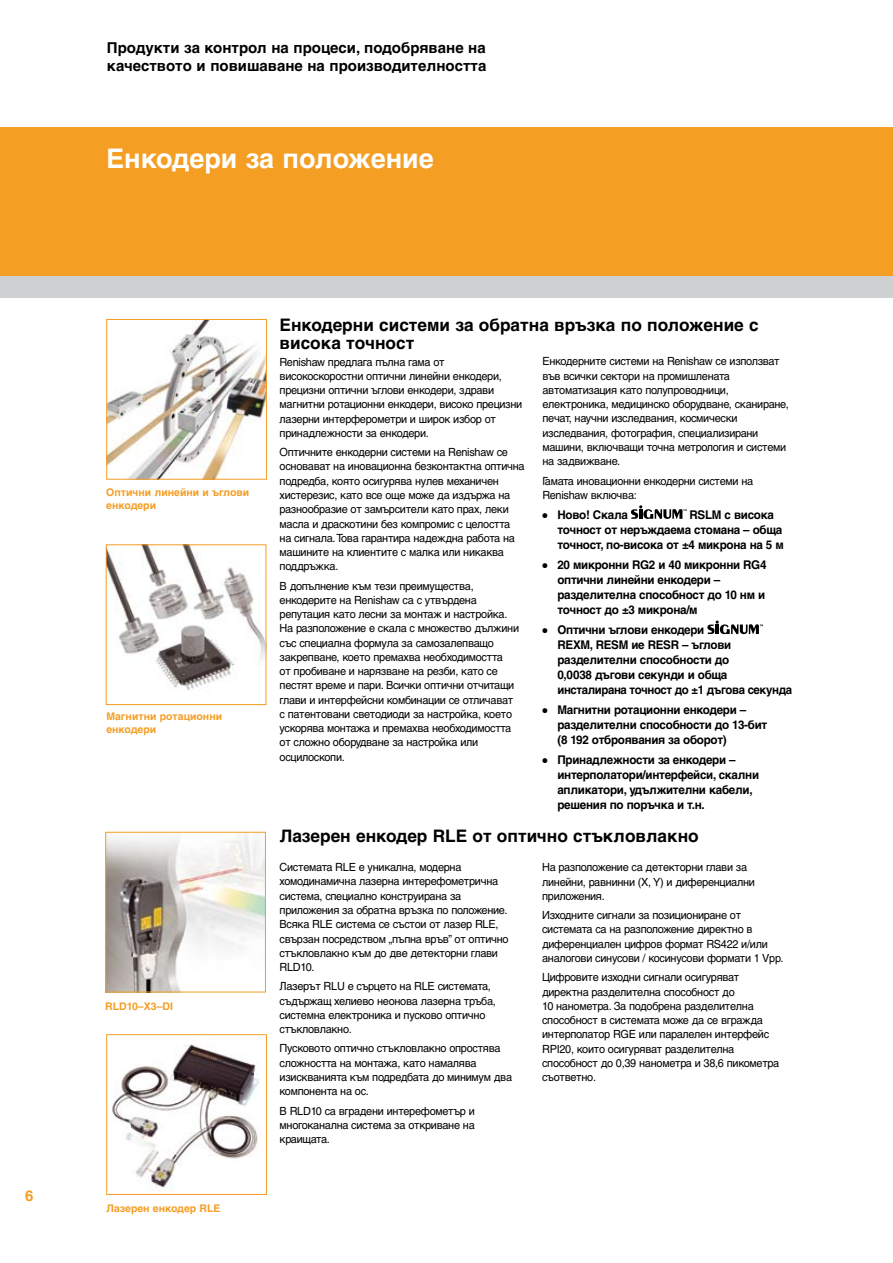
<style>
.page{position:relative;width:893px;height:1263px;background:#fff}
.page>*{position:absolute;margin:0;border:0;box-sizing:border-box;transform-origin:0 0}
.t1{font:700 27px "Helvetica LT Std";color:#fff}
.t2{font:700 17.25px/18px "Helvetica LT Std";color:#000}
.t3{font:700 15px/18px "Helvetica LT Std";color:#000}
.t4{font:700 15px "Helvetica LT Std";color:#f49e24}
.t5{font:700 12px/15px "Helvetica LT Std";letter-spacing:-.025em;color:#000}
.t6{font:11.25px/14.2px "Helvetica LT Std";letter-spacing:-.025em;color:#000}
.t7{font:700 10.5px/12.6px "Helvetica LT Std";color:#f49e24}
.s1{font-size:15px}
</style>
<div class="page">
<div style="left:0;top:128px;width:893px;height:148px;background:#f49e24"></div>
<div style="left:0;top:276px;width:893px;height:22px;background:#ced0d2"></div>
<img style="left:108px;top:321px;width:157px;height:157px">
<div style="left:106px;top:319px;width:161px;height:161px;border:1px solid #f49e24"></div>
<svg style="left:631px;top:505px;width:55px;height:14px"></svg>
<svg style="left:707px;top:621px;width:56px;height:13px"></svg>
<img style="left:112px;top:1044px;width:147px;height:148px">
<div style="left:106px;top:1034px;width:161px;height:161px;border:1px solid #f49e24"></div>
<img style="left:107px;top:834px;width:157px;height:156px">
<div style="left:105px;top:832px;width:161px;height:160px;border:1px solid #f49e24"></div>
<img style="left:108px;top:546px;width:156px;height:144px">
<div style="left:106px;top:544px;width:160px;height:161px;border:1px solid #f49e24"></div>
<h3 class="t4" style="left:25px;top:1187px;width:10px">6</h3>
<h3 class="t3" style="left:107px;top:39px;width:381px">Продукти за контрол на процеси, подобряване на качеството и повишаване на производителността</h3>
<h1 class="t1" style="left:106px;top:142px;width:329px">Енкодери за положение</h1>
<p class="t7" style="left:106px;top:486px;width:145px">Оптични линейни и ъглови енкодери</p>
<p class="t7" style="left:106px;top:710px;width:117px">Магнитни ротационни енкодери</p>
<p class="t7" style="left:105px;top:999px;width:69px">RLD10–X3–DI</p>
<p class="t7" style="left:106px;top:1202px;width:116px">Лазерен енкодер RLE</p>
<h2 class="t2" style="left:280px;top:316px;width:481px">Енкодерни системи за обратна връзка по положение с висока точност</h2>
<p class="t6" style="left:280px;top:354px;width:244px">Renishaw предлага пълна гама от високоскоростни оптични линейни енкодери, прецизни оптични ъглови енкодери, здрави магнитни ротационни енкодери, високо прецизни лазерни интерферометри и широк избор от принадлежности за енкодери.</p>
<p class="t6" style="left:280px;top:445px;width:247px">Оптичните енкодерни системи на Renishaw се основават на иновационна безконтактна оптична подредба, която осигурява нулев механичен хистерезис, като все още може да издържа на разнообразие от замърсители като прах, леки масла и драскотини без компромис с целостта на сигнала. Това гарантира надеждна работа на машините на клиентите с малка или никаква поддръжка.</p>
<p class="t6" style="left:280px;top:578px;width:241px">В допълнение към тези преимущества, енкодерите на Renishaw са с утвърдена репутация като лесни за монтаж и настройка.<br>На разположение е скала с множество дължини със специална формула за самозалепващо закрепване, което премахва необходимостта<br>от пробиване и нарязване на резби, като се пестят време и пари. Всички оптични отчитащи глави и интерфейсни комбинации се отличават с патентовани светодиоди за настройка, което ускорява монтажа и премахва необходимостта от сложно оборудване за настройка или осцилоскопи.</p>
<p class="t6" style="left:542px;top:354px;width:248px">Енкодерните системи на Renishaw се използват във всички сектори на промишлената автоматизация като полупроводници, електроника, медицинско оборудване, сканиране, печат, научни изследвания, космически изследвания, фотография, специализирани машини, включващи точна метрология и системи на задвижване.</p>
<p class="t6" style="left:542px;top:473px;width:212px">Гамата иновационни енкодерни системи на<br>Renishaw включва:</p>
<p class="t5" style="left:542px;top:507px;width:87px"><span class="s1">•</span> Ново! Скала</p>
<p class="t5" style="left:557px;top:507px;width:228px;text-indent:132px">RSLM с висока точност от неръждаема стомана – обща точност, по-висока от ±4 микрона на 5 м</p>
<p class="t5" style="left:557px;top:557px;width:211px;text-indent:-15px"><span class="s1">•</span> 20 микронни RG2 и 40 микронни RG4 оптични линейни енкодери – разделителна способност до 10 нм и точност до ±3 микрона/м</p>
<p class="t5" style="left:557px;top:622px;width:236px;text-indent:-15px"><span class="s1">•</span> Оптични ъглови енкодери<br>REXM, RESM иe RESR – ъглови разделителни способности до<br>0,0038 дъгови секунди и обща инсталирана точност до ±1 дъгова секунда</p>
<p class="t5" style="left:557px;top:702px;width:211px;text-indent:-15px"><span class="s1">•</span> Магнитни ротационни енкодери – разделителни способности до 13-бит (8 192 отброявания за оборот)</p>
<p class="t5" style="left:557px;top:752px;width:203px;text-indent:-15px"><span class="s1">•</span> Принадлежности за енкодери – интерполатори/интерфейси, скални апликатори, удължителни кабели, решения по поръчка и т.н.</p>
<h2 class="t2" style="left:280px;top:826px;width:421px">Лазерен енкодер RLE от оптично стъкловлакно</h2>
<p class="t6" style="left:280px;top:860px;width:231px">Системата RLE е уникална, модерна хомодинамична лазерна интерефометрична система, специално конструирана за приложения за обратна връзка по положение.<br>Всяка RLE система се състои от лазер RLE, свързан посредством „пъпна връв” от оптично стъкловлакно към до две детекторни глави RLD10.</p>
<p class="t6" style="left:280px;top:979px;width:218px">Лазерът RLU е сърцето на RLE системата, съдържащ хелиево неонова лазерна тръба, системна електроника и пусково оптично стъкловлакно.</p>
<p class="t6" style="left:280px;top:1041px;width:234px">Пусковото оптично стъкловлакно опростява сложността на монтажа, като намалява изискванията към подредбата до минимум два компонента на ос.</p>
<p class="t6" style="left:280px;top:1103px;width:197px;text-align:justify">В RLD10 са вградени интерефометър и многоканална система за откриване на краищата.</p>
<p class="t6" style="left:542px;top:860px;width:214px">На разположение са детекторни глави за линейни, равнинни (X, Y) и диференциални приложения.</p>
<p class="t6" style="left:542px;top:908px;width:243px">Изходните сигнали за позициониране от системата са на разположение директно в диференциален цифров формат RS422 и/или аналогови синусови / косинусови формати 1 Vpp.</p>
<p class="t6" style="left:542px;top:970px;width:239px">Цифровите изходни сигнали осигуряват директна разделителна способност до<br>10 нанометра. За подобрена разделителна способност в системата може да се вгражда интерполатор RGE или паралелен интерфейс RPI20, които осигуряват разделителна способност до 0,39 нанометра и 38,6 пикометра съответно.</p>
</div>
